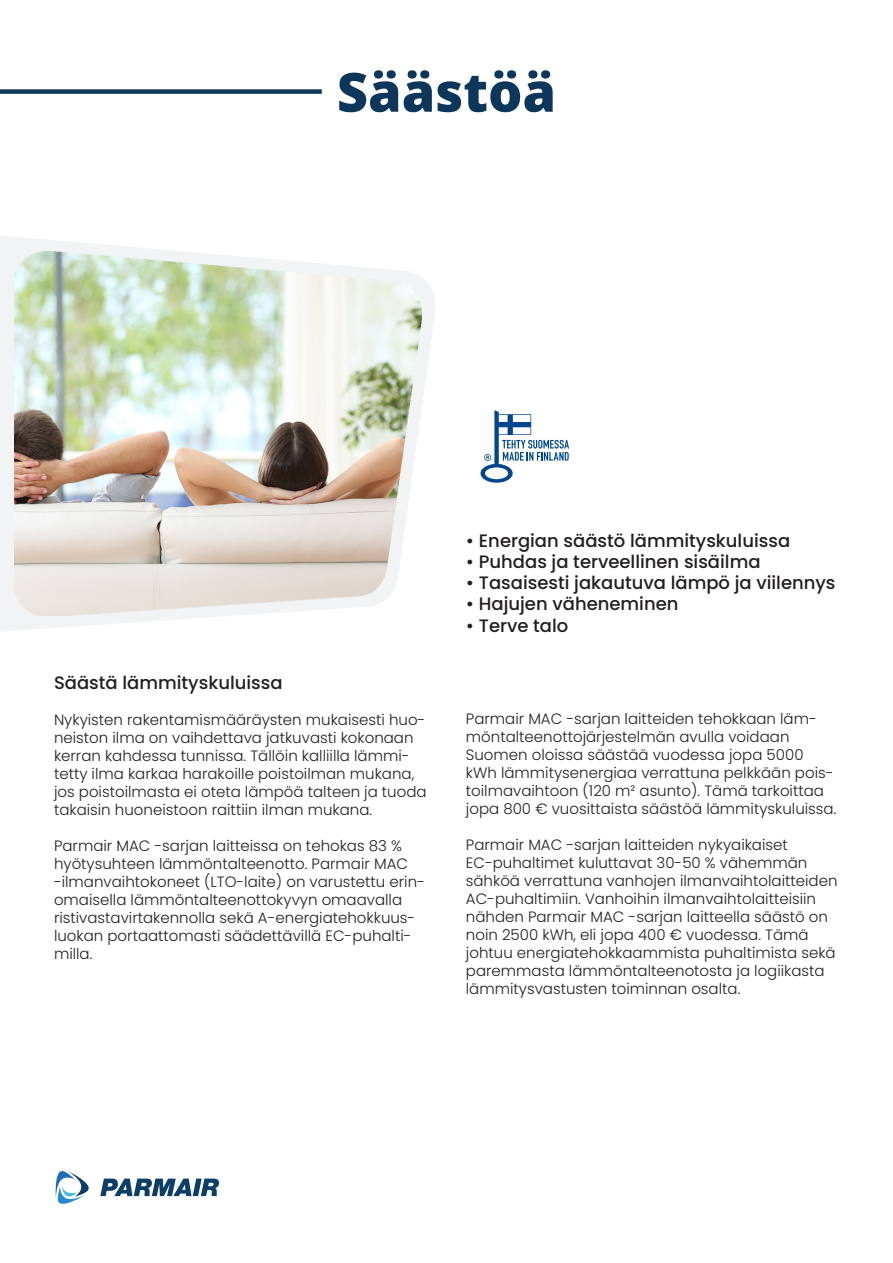
<style>
.page{position:relative;width:893px;height:1263px;background:#fff}
.page>*{position:absolute;margin:0;border:0;box-sizing:border-box;transform-origin:0 0}
.t1{font:800 54px "Open Sans";color:#0c375b}
.t2{font:500 18px "Poppins";color:#231f20}
.t3{font:300 15px/18px "Poppins";color:#231f20}
</style>
<div class="page">
<svg style="left:100px;top:1178px;width:119px;height:18px"></svg>
<svg style="left:55px;top:1171px;width:34px;height:33px"></svg>
<svg style="left:0;top:236px;width:435px;height:395px"></svg>
<img style="left:15px;top:249px;width:406px;height:369px">
<div style="left:0;top:89px;width:322px;height:5px;background:#0c395b"></div>
<svg style="left:480px;top:410px;width:89px;height:73px"></svg>
<p class="t1" style="left:337px;top:55px;width:221px">Säästöä</p>
<p class="t2" style="left:54px;top:673px;width:230px">Säästä lämmityskuluissa</p>
<p class="t3" style="left:54px;top:711px;width:374px">Nykyisten rakentamismääräysten mukaisesti huo&shy;neiston ilma on vaihdettava jatkuvasti kokonaan kerran kahdessa tunnissa. Tällöin kalliilla lämmi&shy;tetty ilma karkaa harakoille poistoilman mukana, jos poistoilmasta ei oteta lämpöä talteen ja tuoda takaisin huoneistoon raittiin ilman mukana.</p>
<p class="t3" style="left:54px;top:837px;width:372px">Parmair MAC -sarjan laitteissa on tehokas 83 % hyötysuhteen lämmöntalteenotto. Parmair MAC -ilmanvaihtokoneet (LTO-laite) on varustettu erin&shy;omaisella lämmöntalteenottokyvyn omaavalla ristivastavirtakennolla sekä A-energiatehokkuus&shy;luokan portaattomasti säädettävillä EC-puhalti&shy;milla.</p>
<p class="t2" style="left:466px;top:531px;width:326px">• Energian säästö lämmityskuluissa</p>
<p class="t2" style="left:466px;top:552px;width:296px">• Puhdas ja terveellinen sisäilma</p>
<p class="t2" style="left:466px;top:573px;width:371px">• Tasaisesti jakautuva lämpö ja viilennys</p>
<p class="t2" style="left:466px;top:594px;width:214px">• Hajujen väheneminen</p>
<p class="t2" style="left:466px;top:615px;width:104px">• Terve talo</p>
<p class="t3" style="left:466px;top:710px;width:372px">Parmair MAC -sarjan laitteiden tehokkaan läm&shy;möntalteenottojärjestelmän avulla voidaan Suomen oloissa säästää vuodessa jopa 5000 kWh lämmitysenergiaa verrattuna pelkkään pois&shy;toilmavaihtoon (120 m² asunto). Tämä tarkoittaa jopa 800 € vuosittaista säästöä lämmityskuluissa.</p>
<p class="t3" style="left:466px;top:836px;width:373px">Parmair MAC -sarjan laitteiden nykyaikaiset EC-puhaltimet kuluttavat 30-50 % vähemmän sähköä verrattuna vanhojen ilmanvaihtolaitteiden AC-puhaltimiin. Vanhoihin ilmanvaihtolaitteisiin nähden Parmair MAC -sarjan laitteella säästö on noin 2500 kWh, eli jopa 400 € vuodessa. Tämä johtuu energiatehokkaammista puhaltimista sekä paremmasta lämmöntalteenotosta ja logiikasta lämmitysvastusten toiminnan osalta.</p>
</div>
